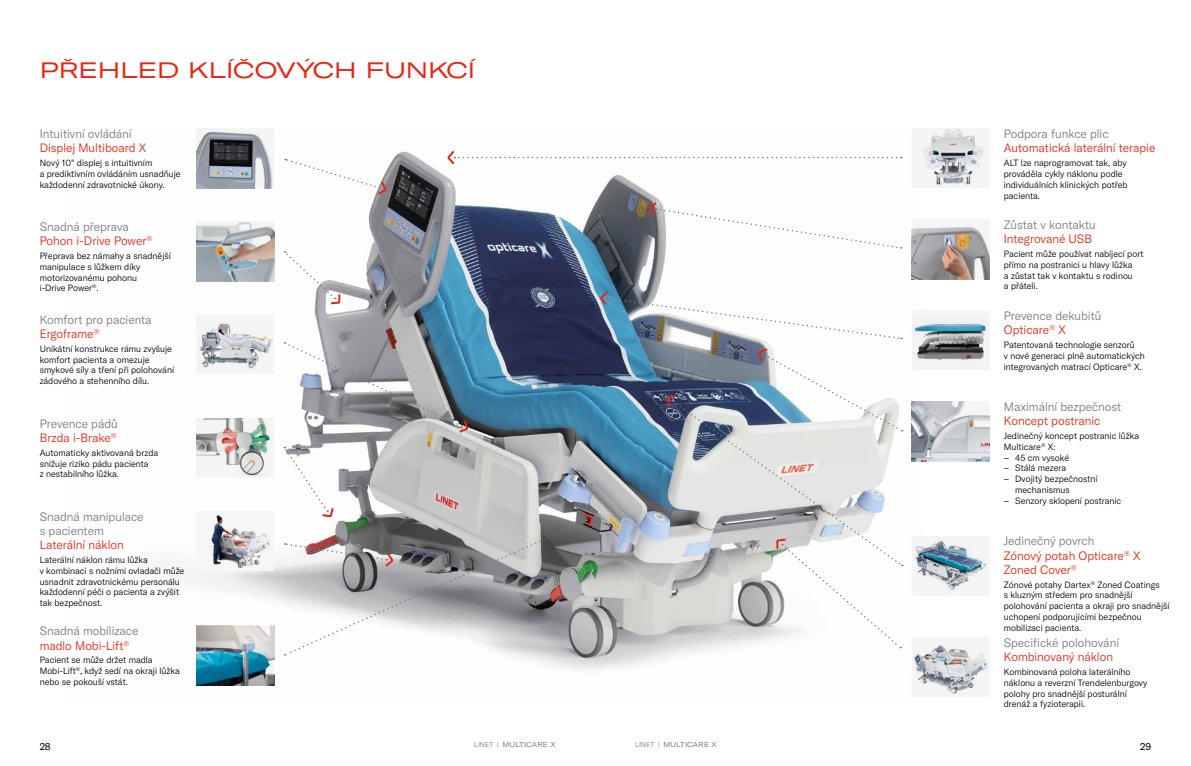
<style>
.page{position:relative;width:1191px;height:766px;background:#fff}
.page>*{position:absolute;margin:0;border:0;box-sizing:border-box;transform-origin:0 0}
.t1{font:22px "GT America Exp Rg";color:#e52713}
.t2{font:300 12px/14.4px "GT America";color:#7c7b7b}
.t3{font:300 12px/14.4px "GT America";color:#e52713}
.t4{font:10px "GT America";color:#000}
.t5{font:300 9px/10.8px "GT America";color:#000}
.t6{font:expanded 7px "GT America";letter-spacing:.025em;color:#7c7b7b}
.s1{color:#7c7b7b}
.s2{color:#e52713}
.s3{font-weight:300;font-stretch:normal}
</style>
<div class="page">
<img style="left:186px;top:151px;width:736px;height:535px">
<img style="left:911px;top:401px;width:78px;height:60px">
<img style="left:911px;top:219px;width:78px;height:60px">
<div style="left:911px;top:310px;width:78px;height:60px;background:#f6f6f6"></div>
<img style="left:914px;top:322px;width:74px;height:38px">
<img style="left:911px;top:129px;width:74px;height:59px">
<div style="left:911px;top:535px;width:78px;height:60px;background:#f6f6f6"></div>
<img style="left:915px;top:541px;width:72px;height:49px">
<img style="left:911px;top:637px;width:78px;height:58px">
<img style="left:196px;top:129px;width:78px;height:59px">
<img style="left:196px;top:221px;width:78px;height:60px">
<div style="left:196px;top:314px;width:78px;height:60px;background:#f6f6f6"></div>
<img style="left:200px;top:322px;width:73px;height:47px">
<img style="left:196px;top:418px;width:78px;height:59px">
<img style="left:196px;top:625px;width:78px;height:60px">
<img style="left:196px;top:511px;width:78px;height:59px">
<svg style="left:469px;top:520px;width:115px;height:135px;background:#a09fa0"></svg>
<svg style="left:582px;top:512px;width:12px;height:16px"></svg>
<svg style="left:285px;top:158px;width:103px;height:38px"></svg>
<svg style="left:283px;top:251px;width:186px;height:431px"></svg>
<svg style="left:598px;top:289px;width:304px;height:51px"></svg>
<svg style="left:647px;top:200px;width:254px;height:49px"></svg>
<svg style="left:674px;top:401px;width:83px;height:165px;background:#babdc2"></svg>
<svg style="left:666px;top:393px;width:12px;height:15px"></svg>
<svg style="left:757px;top:347px;width:146px;height:301px"></svg>
<svg style="left:445px;top:150px;width:456px;height:16px"></svg>
<h1 class="t1" style="left:40px;top:57px;width:437px">PŘEHLED KLÍČOVÝCH FUNKCÍ</h1>
<h2 class="t2" style="left:40px;top:127px;width:93px">Intuitivní ovládání</h2>
<h2 class="t3" style="left:40px;top:141px;width:108px">Displej Multiboard X</h2>
<p class="t5" style="left:40px;top:157px;width:142px">Nový 10" displej s intuitivním<br>a prediktivním ovládáním usnadňuje každodenní zdravotnické úkony.</p>
<h2 class="t3" style="left:40px;top:219px;width:114px"><span class="s1">Snadná přeprava<br></span>Pohon i-Drive Power<sup>®</sup></h2>
<p class="t5" style="left:40px;top:250px;width:133px">Přeprava bez námahy a snadnější manipulace s lůžkem díky motorizovanému pohonu<br>i-Drive Power<sup>®</sup>.</p>
<h2 class="t2" style="left:40px;top:312px;width:113px">Komfort pro pacienta<br><span class="s2">Ergoframe</span><sup>®</sup></h2>
<p class="t5" style="left:40px;top:343px;width:136px">Unikátní konstrukce rámu zvyšuje komfort pacienta a omezuje smykové síly a tření při polohování zádového a stehenního dílu.</p>
<h2 class="t2" style="left:40px;top:416px;width:79px">Prevence pádů<br><span class="s2">Brzda i-Brake</span><sup>®</sup></h2>
<p class="t5" style="left:40px;top:447px;width:120px">Automaticky aktivovaná brzda snižuje riziko pádu pacienta<br>z nestabilního lůžka.</p>
<h2 class="t2" style="left:40px;top:509px;width:105px">Snadná manipulace s pacientem</h2>
<h2 class="t3" style="left:40px;top:537px;width:86px">Laterální náklon</h2>
<p class="t5" style="left:40px;top:554px;width:146px">Laterální náklon rámu lůžka<br>v kombinaci s nožními ovladači může usnadnit zdravotnickému personálu každodenní péči o pacienta a zvýšit tak bezpečnost.</p>
<h2 class="t2" style="left:40px;top:623px;width:100px">Snadná mobilizace <span class="s2">madlo Mobi-Lift</span><sup>®</sup></h2>
<p class="t5" style="left:40px;top:654px;width:142px">Pacient se může držet madla<br>Mobi-Lift<sup>®</sup>, když sedí na okraji lůžka nebo se pokouší vstát.</p>
<h2 class="t2" style="left:1003px;top:127px;width:106px">Podpora funkce plic</h2>
<h2 class="t3" style="left:1003px;top:141px;width:153px">Automatická laterální terapie</h2>
<p class="t5" style="left:1003px;top:157px;width:125px">ALT lze naprogramovat tak, aby prováděla cykly náklonu podle individuálních klinických potřeb pacienta.</p>
<h2 class="t2" style="left:1003px;top:217px;width:93px">Zůstat v kontaktu</h2>
<h2 class="t3" style="left:1003px;top:232px;width:90px">Integrované USB</h2>
<p class="t5" style="left:1003px;top:248px;width:141px">Pacient může používat nabíjecí port přímo na postranici u hlavy lůžka<br>a zůstat tak v kontaktu s rodinou<br>a přáteli.</p>
<h2 class="t2" style="left:1003px;top:308px;width:99px">Prevence dekubitů<br><span class="s2">Opticare</span><sup>®</sup> <span class="s2">X</span></h2>
<p class="t5" style="left:1003px;top:339px;width:142px">Patentovaná technologie senzorů<br>v nové generaci plně automatických integrovaných matrací Opticare<sup>®</sup> X.</p>
<h2 class="t2" style="left:1003px;top:399px;width:119px">Maximální bezpečnost</h2>
<h2 class="t3" style="left:1003px;top:414px;width:98px">Koncept postranic</h2>
<p class="t5" style="left:1003px;top:430px;width:137px">Jedinečný koncept postranic lůžka<br>Multicare<sup>®</sup> X:</p>
<p class="t5" style="left:1003px;top:452px;width:67px">– 45 cm vysoké</p>
<p class="t5" style="left:1003px;top:462px;width:64px">– Stálá mezera</p>
<p class="t5" style="left:1015px;top:473px;width:84px;text-indent:-11px">– Dvojitý bezpečnostní mechanismus</p>
<p class="t5" style="left:1003px;top:495px;width:119px">– Senzory sklopení postranic</p>
<h2 class="t3" style="left:1003px;top:533px;width:138px"><span class="s1">Jedinečný povrch<br></span>Zónový potah Opticare<sup>®</sup> X<br>Zoned Cover<sup>®</sup></h2>
<p class="t5" style="left:1003px;top:579px;width:167px">Zónové potahy Dartex<sup>®</sup> Zoned Coatings<br>s kluzným středem pro snadnější polohování pacienta a okraji pro snadnější uchopení podporujícími bezpečnou mobilizaci pacienta.</p>
<h2 class="t2" style="left:1003px;top:635px;width:117px">Specifické polohování</h2>
<h2 class="t3" style="left:1003px;top:649px;width:111px">Kombinovaný náklon</h2>
<p class="t5" style="left:1003px;top:666px;width:145px">Kombinovaná poloha laterálního náklonu a reverzní Trendelenburgovy polohy pro snadnější posturální drenáž a fyzioterapii.</p>
<p class="t4" style="left:40px;top:740px;width:12px">28</p>
<p class="t6" style="left:474px;top:740px;width:83px"><span class="s3">LINET |</span> MULTICARE X</p>
<p class="t6" style="left:635px;top:740px;width:83px"><span class="s3">LINET |</span> MULTICARE X</p>
<p class="t4" style="left:1140px;top:740px;width:13px">29</p>
</div>
